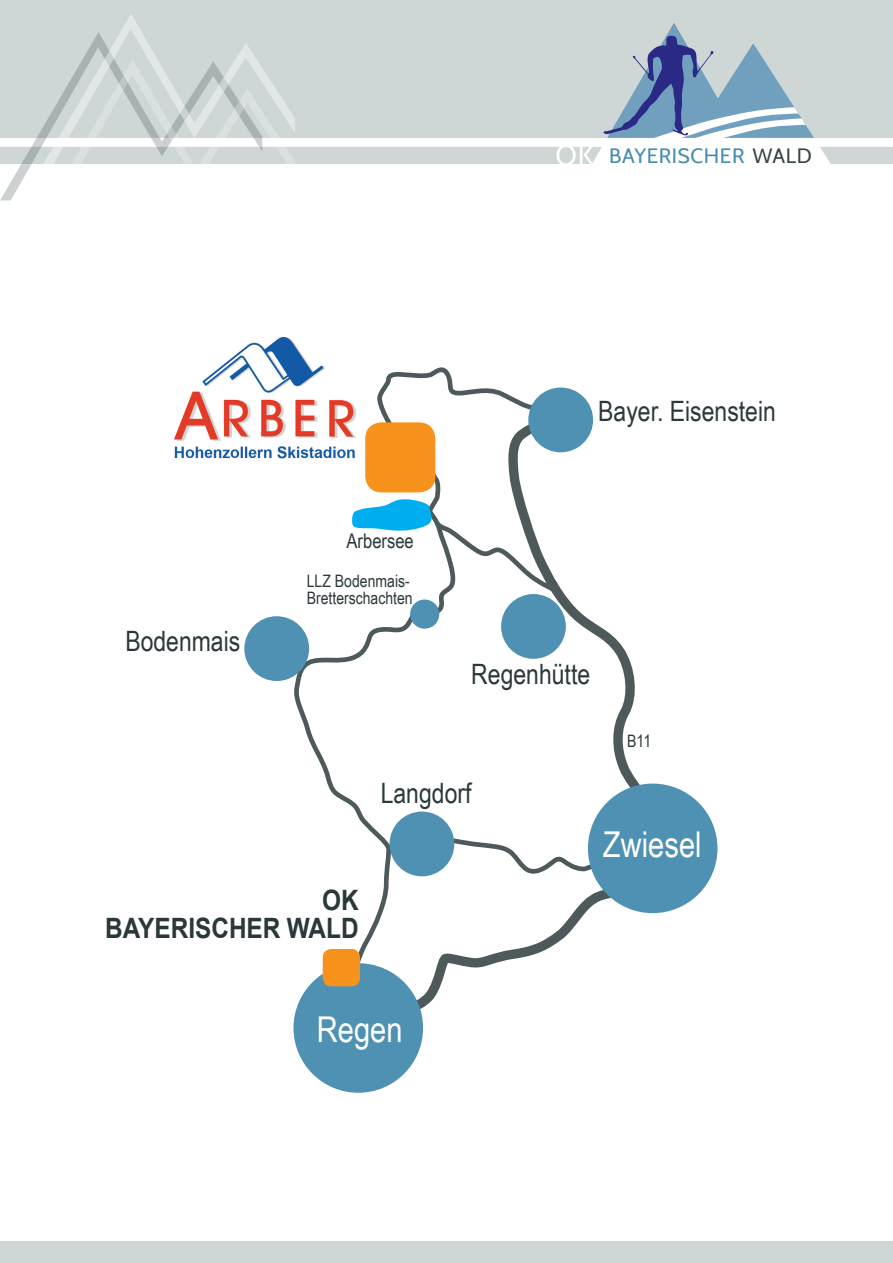
<style>
.page{position:relative;width:893px;height:1263px;background:#fff}
.page>*{position:absolute;margin:0;border:0;box-sizing:border-box;transform-origin:0 0}
.t1{font:35.55px "Arial Narrow";color:#fff}
.t2{font:28.05px "Arial Narrow";color:#2b3839}
.t3{font:700 28.05px/28px "Arial";color:#2b3839;text-align:right;scale:.87 1}
.t4{font:20.7px "Cabin";letter-spacing:.03em;color:#448daf}
.t5{font:20.25px "Arial Narrow";color:#2b3839}
.t6{font:17.1px/17.1px "Arial Narrow";color:#2b3839}
.s1{font-size:27.9px;color:#fff}
.s2{color:#384546}
</style>
<div class="page">
<div style="left:0;top:0;width:893px;height:138px;background:#cfd6d6"></div>
<svg style="left:820px;top:147px;width:73px;height:17px"></svg>
<svg style="left:0;top:14px;width:814px;height:187px"></svg>
<div style="left:0;top:1242px;width:893px;height:21px;background:#cfd6d6"></div>
<img style="left:175px;top:337px;width:134px;height:122px">
<svg style="left:410px;top:394px;width:262px;height:626px"></svg>
<svg style="left:295px;top:365px;width:264px;height:623px"></svg>
<svg style="left:404px;top:832px;width:190px;height:43px"></svg>
<svg style="left:352px;top:499px;width:207px;height:95px"></svg>
<div style="left:293px;top:963px;width:130px;height:130px;background:#4e91b3;border-radius:50%"></div>
<div style="left:588px;top:783px;width:129px;height:130px;background:#4e91b3;border-radius:50%"></div>
<div style="left:528px;top:387px;width:65px;height:65px;background:#4e91b3;border-radius:50%"></div>
<div style="left:501px;top:594px;width:65px;height:65px;background:#4e91b3;border-radius:50%"></div>
<div style="left:410px;top:599px;width:29px;height:30px;background:#4e91b3;border-radius:50%"></div>
<div style="left:390px;top:811px;width:64px;height:65px;background:#4e91b3;border-radius:50%"></div>
<div style="left:244px;top:616px;width:65px;height:65px;background:#4e91b3;border-radius:50%"></div>
<div style="left:365px;top:422px;width:70px;height:70px;background:#f7931d;border-radius:16px"></div>
<div style="left:323px;top:949px;width:37px;height:37px;background:#f7931d;border-radius:9px"></div>
<p class="t4" style="left:555px;top:143px;width:258px"><span class="s1">OK</span> BAYERISCHER <span class="s2">WALD</span></p>
<p class="t2" style="left:598px;top:391px;width:179px">Bayer. Eisenstein</p>
<p class="t2" style="left:125px;top:621px;width:117px">Bodenmais</p>
<p class="t5" style="left:346px;top:526px;width:69px">Arbersee</p>
<p class="t6" style="left:307px;top:571px;width:107px">LLZ Bodenmais-<br>Bretterschachten</p>
<p class="t2" style="left:471px;top:653px;width:120px">Regenhütte</p>
<p class="t2" style="left:381px;top:773px;width:92px">Langdorf</p>
<p class="t3" style="left:105px;top:887px;width:293px">OK<br>BAYERISCHER WALD</p>
<p class="t6" style="left:627px;top:731px;width:25px">B11</p>
<p class="t1" style="left:603px;top:819px;width:100px">Zwiesel</p>
<p class="t1" style="left:317px;top:1003px;width:87px">Regen</p>
</div>
